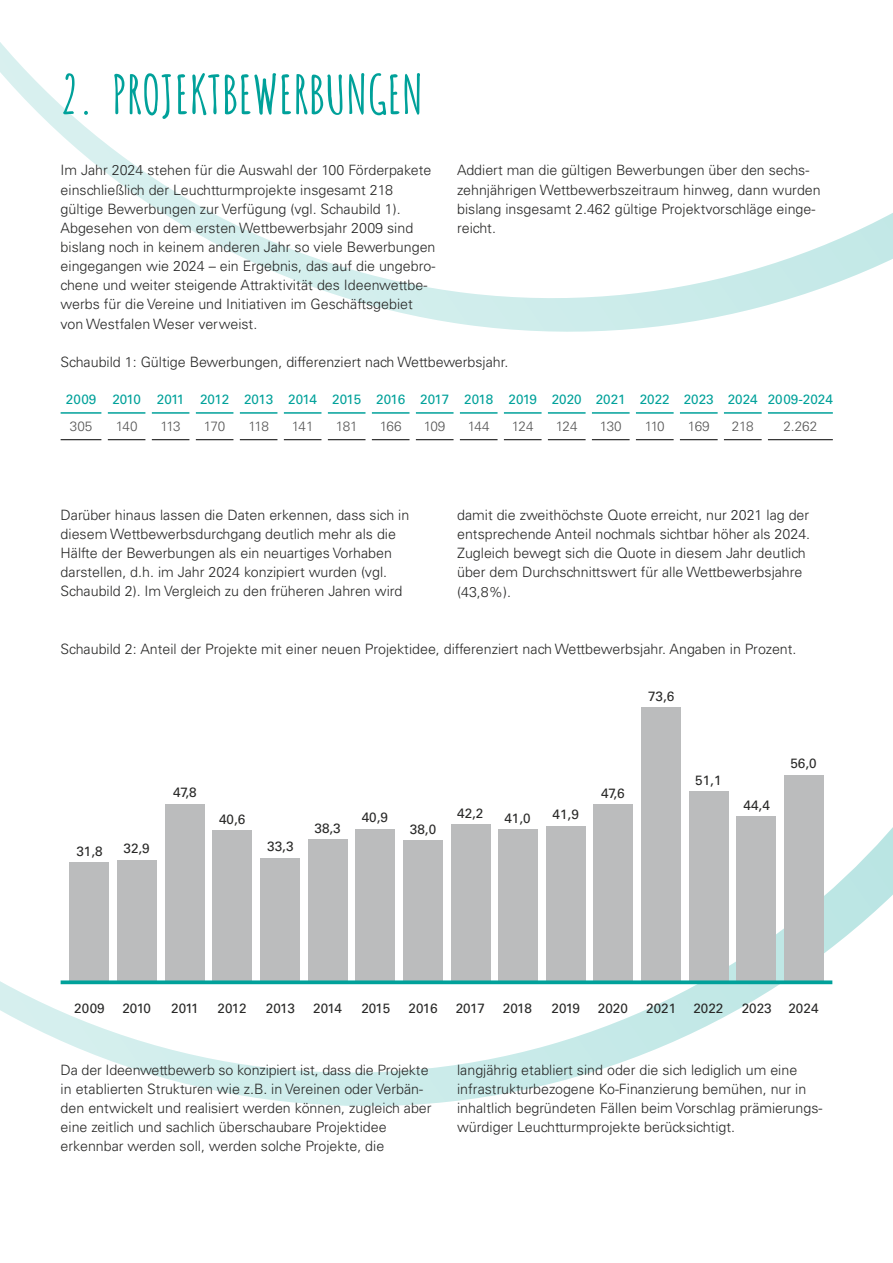
<style>
.page{position:relative;width:893px;height:1263px;background:#fff}
.page>*{position:absolute;margin:0;border:0;box-sizing:border-box;transform-origin:0 0}
.t1{font:700 52.5px "Amatic SC";color:#00a19a}
.t2{font:300 14.25px/19.2px "Univers LT Std";color:#282827}
.t3{font:13.5px "Univers LT Std";color:#282827}
.t4{font:13.5px "Univers LT Std";color:#00a19a}
.t5{font:300 13.5px "Univers LT Std";color:#565656}
</style>
<div class="page">
<svg style="left:0;top:42px;width:893px;height:290px"></svg>
<svg style="left:0;top:775px;width:893px;height:331px"></svg>
<div style="left:70px;top:862px;width:39px;height:120px;background:#bbbcbd"></div>
<div style="left:118px;top:860px;width:39px;height:122px;background:#bbbcbd"></div>
<div style="left:165px;top:804px;width:39px;height:178px;background:#bbbcbd"></div>
<div style="left:213px;top:830px;width:39px;height:152px;background:#bbbcbd"></div>
<div style="left:260px;top:858px;width:40px;height:124px;background:#bbbcbd"></div>
<div style="left:308px;top:839px;width:39px;height:143px;background:#bbbcbd"></div>
<div style="left:356px;top:829px;width:39px;height:153px;background:#bbbcbd"></div>
<div style="left:403px;top:840px;width:39px;height:142px;background:#bbbcbd"></div>
<div style="left:451px;top:824px;width:39px;height:158px;background:#bbbcbd"></div>
<div style="left:499px;top:829px;width:39px;height:153px;background:#bbbcbd"></div>
<div style="left:546px;top:826px;width:39px;height:156px;background:#bbbcbd"></div>
<div style="left:594px;top:804px;width:39px;height:178px;background:#bbbcbd"></div>
<div style="left:641px;top:707px;width:40px;height:275px;background:#bbbcbd"></div>
<div style="left:689px;top:791px;width:39px;height:191px;background:#bbbcbd"></div>
<div style="left:737px;top:816px;width:39px;height:166px;background:#bbbcbd"></div>
<div style="left:784px;top:775px;width:39px;height:207px;background:#bbbcbd"></div>
<svg style="left:61px;top:980px;width:771px;height:4px;background:#16a59f"></svg>
<hr style="left:61px;top:439px;width:41px;height:1px;background:#000">
<hr style="left:108px;top:439px;width:38px;height:1px;background:#000">
<hr style="left:152px;top:439px;width:38px;height:1px;background:#000">
<hr style="left:196px;top:439px;width:38px;height:1px;background:#000">
<hr style="left:240px;top:439px;width:38px;height:1px;background:#000">
<hr style="left:284px;top:439px;width:38px;height:1px;background:#000">
<hr style="left:328px;top:439px;width:38px;height:1px;background:#000">
<hr style="left:372px;top:439px;width:38px;height:1px;background:#000">
<hr style="left:416px;top:439px;width:38px;height:1px;background:#000">
<hr style="left:460px;top:439px;width:38px;height:1px;background:#000">
<hr style="left:504px;top:439px;width:38px;height:1px;background:#000">
<hr style="left:548px;top:439px;width:38px;height:1px;background:#000">
<hr style="left:592px;top:439px;width:38px;height:1px;background:#000">
<hr style="left:636px;top:439px;width:38px;height:1px;background:#000">
<hr style="left:680px;top:439px;width:38px;height:1px;background:#000">
<hr style="left:724px;top:439px;width:38px;height:1px;background:#000">
<hr style="left:768px;top:439px;width:65px;height:1px;background:#000">
<hr style="left:61px;top:412px;width:41px;height:2px;background:#00a19a">
<hr style="left:108px;top:412px;width:38px;height:2px;background:#00a19a">
<hr style="left:152px;top:412px;width:38px;height:2px;background:#00a19a">
<hr style="left:196px;top:412px;width:38px;height:2px;background:#00a19a">
<hr style="left:240px;top:412px;width:38px;height:2px;background:#00a19a">
<hr style="left:284px;top:412px;width:38px;height:2px;background:#00a19a">
<hr style="left:328px;top:412px;width:38px;height:2px;background:#00a19a">
<hr style="left:372px;top:412px;width:38px;height:2px;background:#00a19a">
<hr style="left:416px;top:412px;width:38px;height:2px;background:#00a19a">
<hr style="left:460px;top:412px;width:38px;height:2px;background:#00a19a">
<hr style="left:504px;top:412px;width:38px;height:2px;background:#00a19a">
<hr style="left:548px;top:412px;width:38px;height:2px;background:#00a19a">
<hr style="left:592px;top:412px;width:38px;height:2px;background:#00a19a">
<hr style="left:636px;top:412px;width:38px;height:2px;background:#00a19a">
<hr style="left:680px;top:412px;width:38px;height:2px;background:#00a19a">
<hr style="left:724px;top:412px;width:38px;height:2px;background:#00a19a">
<hr style="left:768px;top:412px;width:65px;height:2px;background:#00a19a">
<h1 class="t1" style="left:61px;top:54px;width:364px">2. PROJEKTBEWERBUNGEN</h1>
<p class="t2" style="left:61px;top:161px;width:376px">Im Jahr 2024 stehen für die Auswahl der 100 Förderpakete einschließlich der Leuchtturmprojekte insgesamt 218 gültige Bewerbungen zur Verfügung (vgl. Schaubild 1).<br>Abgesehen von dem ersten Wettbewerbsjahr 2009 sind bislang noch in keinem anderen Jahr so viele Bewerbungen eingegangen wie 2024 – ein Ergebnis, das auf die ungebro&shy;chene und weiter steigende Attraktivität des Ideenwettbe&shy;werbs für die Vereine und Initiativen im Geschäftsgebiet von Westfalen Weser verweist.</p>
<p class="t2" style="left:457px;top:161px;width:365px">Addiert man die gültigen Bewerbungen über den sechs&shy;zehnjährigen Wettbewerbszeitraum hinweg, dann wurden bislang insgesamt 2.462 gültige Projektvorschläge einge&shy;reicht.</p>
<p class="t2" style="left:61px;top:352px;width:449px">Schaubild 1: Gültige Bewerbungen, differenziert nach Wettbewerbsjahr.</p>
<p class="t4" style="left:66px;top:392px;width:768px">2009 2010 2011 2012 2013 2014 2015 2016 2017 2018 2019 2020 2021 2022 2023 2024 2009-2024</p>
<p class="t5" style="left:70px;top:418px;width:24px">305</p>
<p class="t5" style="left:116px;top:418px;width:23px">140</p>
<p class="t5" style="left:160px;top:418px;width:22px">113</p>
<p class="t5" style="left:204px;top:418px;width:23px">170</p>
<p class="t5" style="left:248px;top:418px;width:22px">118</p>
<p class="t5" style="left:292px;top:418px;width:23px">141</p>
<p class="t5" style="left:336px;top:418px;width:24px">181</p>
<p class="t5" style="left:380px;top:418px;width:23px">166</p>
<p class="t5" style="left:424px;top:418px;width:23px">109</p>
<p class="t5" style="left:468px;top:418px;width:23px">144</p>
<p class="t5" style="left:512px;top:418px;width:23px">124</p>
<p class="t5" style="left:556px;top:418px;width:23px">124</p>
<p class="t5" style="left:600px;top:418px;width:23px">130</p>
<p class="t5" style="left:645px;top:418px;width:21px">110</p>
<p class="t5" style="left:688px;top:418px;width:23px">169</p>
<p class="t5" style="left:732px;top:418px;width:24px">218</p>
<p class="t5" style="left:783px;top:418px;width:35px">2.262</p>
<p class="t2" style="left:61px;top:505px;width:350px">Darüber hinaus lassen die Daten erkennen, dass sich in diesem Wettbewerbsdurchgang deutlich mehr als die Hälfte der Bewerbungen als ein neuartiges Vorhaben darstellen, d.h. im Jahr 2024 konzipiert wurden (vgl.<br>Schaubild 2). Im Vergleich zu den früheren Jahren wird</p>
<p class="t2" style="left:457px;top:505px;width:355px">damit die zweithöchste Quote erreicht, nur 2021 lag der entsprechende Anteil nochmals sichtbar höher als 2024.<br>Zugleich bewegt sich die Quote in diesem Jahr deutlich über dem Durchschnittswert für alle Wettbewerbsjahre (43,8%).</p>
<p class="t2" style="left:61px;top:639px;width:737px">Schaubild 2: Anteil der Projekte mit einer neuen Projektidee, differenziert nach Wettbewerbsjahr. Angaben in Prozent.</p>
<p class="t3" style="left:648px;top:688px;width:28px">73,6</p>
<p class="t3" style="left:76px;top:843px;width:28px">31,8</p>
<p class="t3" style="left:124px;top:841px;width:28px">32,9</p>
<p class="t3" style="left:173px;top:784px;width:25px">47,8</p>
<p class="t3" style="left:219px;top:811px;width:28px">40,6</p>
<p class="t3" style="left:267px;top:839px;width:28px">33,3</p>
<p class="t3" style="left:314px;top:820px;width:28px">38,3</p>
<p class="t3" style="left:362px;top:809px;width:28px">40,9</p>
<p class="t3" style="left:410px;top:821px;width:28px">38,0</p>
<p class="t3" style="left:457px;top:805px;width:28px">42,2</p>
<p class="t3" style="left:504px;top:810px;width:28px">41,0</p>
<p class="t3" style="left:553px;top:806px;width:28px">41,9</p>
<p class="t3" style="left:601px;top:785px;width:25px">47,6</p>
<p class="t3" style="left:695px;top:772px;width:28px">51,1</p>
<p class="t3" style="left:744px;top:797px;width:28px">44,4</p>
<p class="t3" style="left:790px;top:755px;width:28px">56,0</p>
<p class="t3" style="left:74px;top:1000px;width:32px">2009</p>
<p class="t3" style="left:122px;top:1000px;width:30px">2010</p>
<p class="t3" style="left:171px;top:1000px;width:29px">2011</p>
<p class="t3" style="left:218px;top:1000px;width:31px">2012</p>
<p class="t3" style="left:266px;top:1000px;width:31px">2013</p>
<p class="t3" style="left:313px;top:1000px;width:30px">2014</p>
<p class="t3" style="left:361px;top:1000px;width:31px">2015</p>
<p class="t3" style="left:409px;top:1000px;width:31px">2016</p>
<p class="t3" style="left:456px;top:1000px;width:31px">2017</p>
<p class="t3" style="left:503px;top:1000px;width:31px">2018</p>
<p class="t3" style="left:551px;top:1000px;width:30px">2019</p>
<p class="t3" style="left:598px;top:1000px;width:32px">2020</p>
<p class="t3" style="left:646px;top:1000px;width:32px">2021</p>
<p class="t3" style="left:693px;top:1000px;width:32px">2022</p>
<p class="t3" style="left:742px;top:1000px;width:32px">2023</p>
<p class="t3" style="left:788px;top:1000px;width:32px">2024</p>
<p class="t2" style="left:61px;top:1060px;width:372px">Da der Ideenwettbewerb so konzipiert ist, dass die Projekte in etablierten Strukturen wie z.B. in Vereinen oder Verbän&shy;den entwickelt und realisiert werden können, zugleich aber eine zeitlich und sachlich überschaubare Projektidee erkennbar werden soll, werden solche Projekte, die</p>
<p class="t2" style="left:457px;top:1060px;width:367px">langjährig etabliert sind oder die sich lediglich um eine infrastrukturbezogene Ko-Finanzierung bemühen, nur in inhaltlich begründeten Fällen beim Vorschlag prämierungs&shy;würdiger Leuchtturmprojekte berücksichtigt.</p>
</div>
